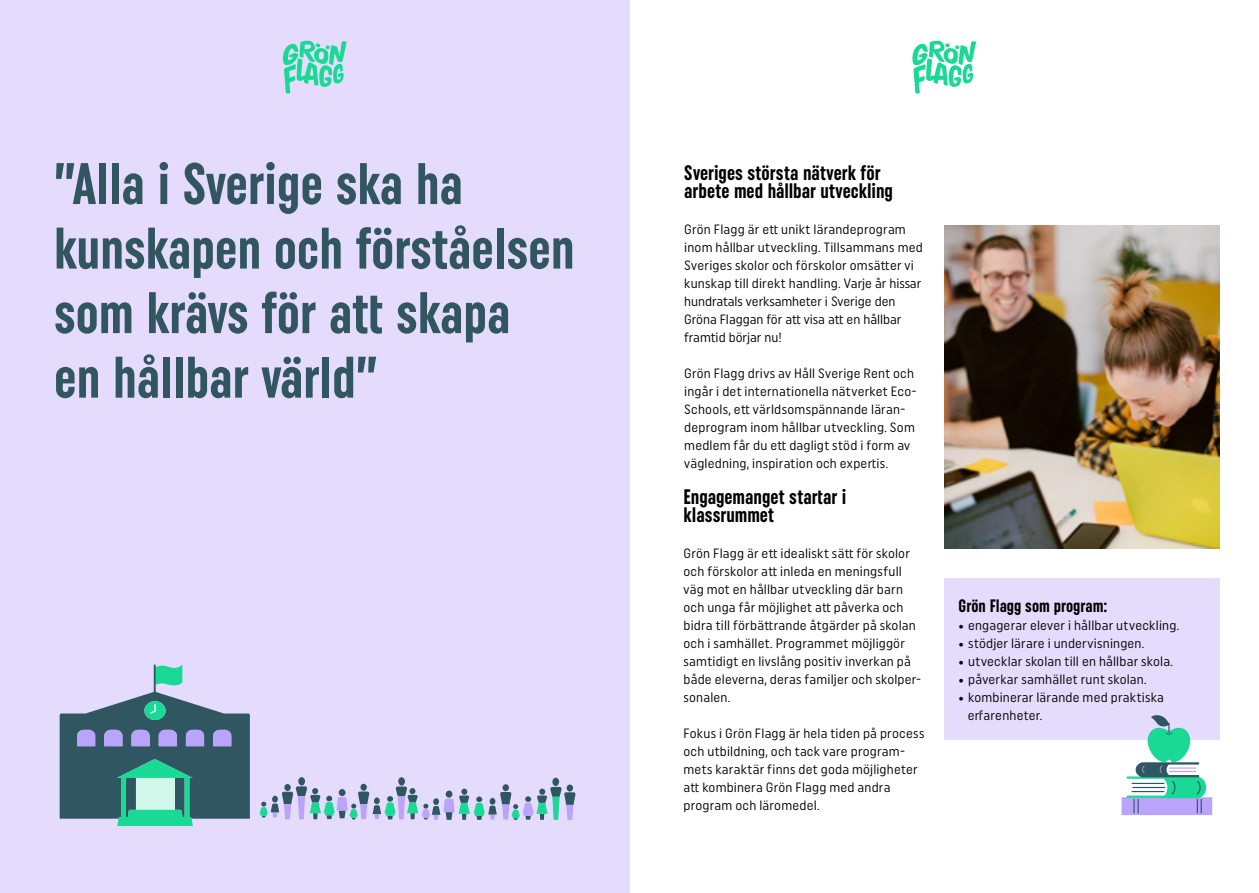
<style>
.page{position:relative;width:1259px;height:893px;background:#fff}
.page>*{position:absolute;margin:0;border:0;box-sizing:border-box;transform-origin:0 0}
.t1{font:700 extra-condensed 58.5px/64.5px "Uniform";color:#315660}
.t2{font:700 extra-condensed 21px/18px "Uniform";color:#000}
.t3{font:700 extra-condensed 18px "Uniform";color:#000}
.t4{font:condensed 13.5px/18px "Uniform";letter-spacing:.015em;color:#000}
.s1{font-size:18px}
</style>
<div class="page">
<svg style="left:912px;top:41px;width:64px;height:53px"></svg>
<div style="left:944px;top:578px;width:275px;height:162px;background:#e4dbfd"></div>
<div style="left:0;top:0;width:629px;height:893px;background:#e4dbfd"></div>
<div style="left:284px;top:784px;width:7px;height:7px;background:#305761;border-radius:50%"></div>
<div style="left:298px;top:777px;width:7px;height:8px;background:#305761;border-radius:50%"></div>
<div style="left:360px;top:784px;width:7px;height:7px;background:#305761;border-radius:50%"></div>
<div style="left:398px;top:777px;width:7px;height:9px;background:#305761;border-radius:50%"></div>
<div style="left:552px;top:778px;width:7px;height:8px;background:#305761;border-radius:50%"></div>
<svg style="left:259px;top:786px;width:316px;height:34px"></svg>
<img style="left:944px;top:225px;width:275px;height:324px">
<div style="left:1121px;top:797px;width:91px;height:18px;background:#baa3fa"></div>
<svg style="left:1126px;top:715px;width:80px;height:98px"></svg>
<svg style="left:283px;top:41px;width:63px;height:53px"></svg>
<svg style="left:60px;top:664px;width:190px;height:162px"></svg>
<h1 class="t1" style="left:54px;top:151px;width:522px">”Alla i Sverige ska ha kunskapen och förståelsen som krävs för att skapa<br>en hållbar värld”</h1>
<h2 class="t2" style="left:684px;top:164px;width:210px">Sveriges största nätverk för arbete med hållbar utveckling</h2>
<p class="t4" style="left:684px;top:220px;width:240px">Grön Flagg är ett unikt lärandeprogram inom hållbar utveckling. Tillsammans med Sveriges skolor och förskolor omsätter vi kunskap till direkt handling. Varje år hissar hundratals verksamheter i Sverige den Gröna Flaggan för att visa att en hållbar framtid börjar nu!</p>
<p class="t4" style="left:684px;top:364px;width:234px">Grön Flagg drivs av Håll Sverige Rent och ingår i det internationella nätverket Eco-Schools, ett världsomspännande läran&shy;deprogram inom hållbar utveckling. Som medlem får du ett dagligt stöd i form av vägledning, inspiration och expertis.</p>
<h2 class="t2" style="left:683px;top:488px;width:164px">Engagemanget startar i klassrummet</h2>
<p class="t4" style="left:683px;top:544px;width:239px">Grön Flagg är ett idealiskt sätt för skolor och förskolor att inleda en meningsfull väg mot en hållbar utveckling där barn och unga får möjlighet att påverka och bidra till förbättrande åtgärder på skolan och i samhället. Programmet möjliggör samtidigt en livslång positiv inverkan på både eleverna, deras familjer och skolper&shy;sonalen.</p>
<p class="t4" style="left:683px;top:724px;width:242px">Fokus i Grön Flagg är hela tiden på process och utbildning, och tack vare program&shy;mets karaktär finns det goda möjligheter att kombinera Grön Flagg med andra program och läromedel.</p>
<h3 class="t3" style="left:958px;top:595px;width:150px">Grön Flagg som program:</h3>
<p class="t4" style="left:958px;top:616px;width:222px"><span class="s1">•</span> engagerar elever i hållbar utveckling.</p>
<p class="t4" style="left:958px;top:634px;width:187px"><span class="s1">•</span> stödjer lärare i undervisningen.</p>
<p class="t4" style="left:958px;top:652px;width:216px"><span class="s1">•</span> utvecklar skolan till en hållbar skola.</p>
<p class="t4" style="left:958px;top:670px;width:190px"><span class="s1">•</span> påverkar samhället runt skolan.</p>
<p class="t4" style="left:967px;top:688px;width:198px;text-indent:-9px"><span class="s1">•</span> kombinerar lärande med praktiska erfarenheter.</p>
</div>
